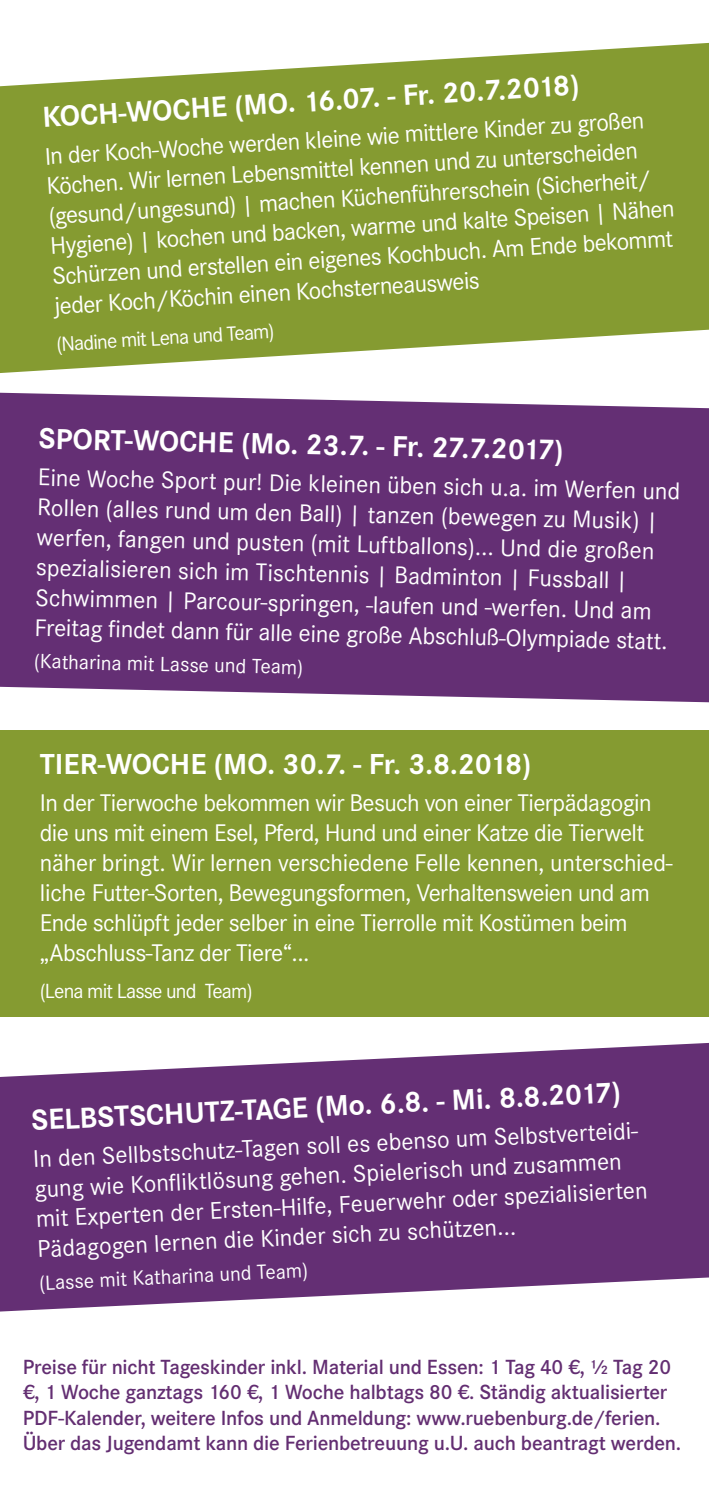
<style>
.page{position:relative;width:709px;height:1489px;background:#fff}
.page>*{position:absolute;margin:0;border:0;box-sizing:border-box;transform-origin:0 0}
.t1{font:700 30px "Corporate S";color:#fff}
.t2{font:25px/30px "Corporate S";letter-spacing:-.025em;color:#fff}
.t3{font:600 21.25px/25.5px "Corporate S";letter-spacing:-.01em;color:#632e72}
.t4{font:21.25px "Corporate S";letter-spacing:-.04em;color:#fff}
</style>
<div class="page">
<div style="left:0;top:393px;width:709px;height:309px;background:#642f74"></div>
<svg style="left:0;top:43px;width:709px;height:330px;fill:#859b31"></svg>
<div style="left:0;top:730px;width:709px;height:286px;background:#859b31"></div>
<svg style="left:0;top:1042px;width:709px;height:269px;fill:#642f74"></svg>
<p class="t1" style="left:41px;top:103px;width:539px;rotate:-4deg">KOCH-WOCHE (MO. 16.07. - Fr. 20.7.2018)</p>
<p class="t2" style="left:43px;top:144px;width:627px;rotate:-4deg">In der Koch-Woche werden kleine wie mittlere Kinder zu großen Köchen. Wir lernen Lebensmittel kennen und zu unterscheiden (gesund/ungesund) | machen Küchenführerschein (Sicherheit/ Hygiene) | kochen und backen, warme und kalte Speisen | Nähen Schürzen und erstellen ein eigenes Kochbuch. Am Ende bekommt jeder Koch/Köchin einen Kochsterneausweis</p>
<p class="t4" style="left:56px;top:331px;width:220px;rotate:-3deg">(Nadine mit Lena und Team)</p>
<p class="t1" style="left:39px;top:422px;width:526px;rotate:1deg">SPORT-WOCHE (Mo. 23.7. - Fr. 27.7.2017)</p>
<p class="t2" style="left:38px;top:463px;width:644px;rotate:1deg">Eine Woche Sport pur! Die kleinen üben sich u.a. im Werfen und Rollen (alles rund um den Ball) | tanzen (bewegen zu Musik) | werfen, fangen und pusten (mit Luftballons)... Und die großen spezialisieren sich im Tischtennis | Badminton | Fussball | Schwimmen | Parcour-springen, -laufen und -werfen. Und am Freitag fi ndet dann für alle eine große Abschluß-Olympiade statt.</p>
<p class="t4" style="left:34px;top:649px;width:271px;rotate:1deg">(Katharina mit Lasse und Team)</p>
<p class="t1" style="left:40px;top:747px;width:493px">TIER-WOCHE (MO. 30.7. - Fr. 3.8.2018)</p>
<p class="t2" style="left:40px;top:788px;width:634px">In der Tierwoche bekommen wir Besuch von einer Tierpädagogin die uns mit einem Esel, Pferd, Hund und einer Katze die Tierwelt näher bringt. Wir lernen verschiedene Felle kennen, unterschied&shy;liche Futter-Sorten, Bewegungsformen, Verhaltensweien und am Ende schlüpft jeder selber in eine Tierrolle mit Kostümen beim „Abschluss-Tanz der Tiere“...</p>
<p class="t4" style="left:40px;top:979px;width:214px">(Lena mit Lasse und Team)</p>
<p class="t1" style="left:30px;top:1104px;width:591px;rotate:-3deg">SELBSTSCHUTZ-TAGE (Mo. 6.8. - Mi. 8.8.2017)</p>
<p class="t2" style="left:32px;top:1145px;width:614px;rotate:-3deg">In den Sellbstschutz-Tagen soll es ebenso um Selbstverteidi&shy;gung wie Konfl iktlösung gehen. Spielerisch und zusammen mit Experten der Ersten-Hilfe, Feuerwehr oder spezialisierten Pädagogen lernen die Kinder sich zu schützen...</p>
<p class="t4" style="left:39px;top:1271px;width:271px;rotate:-3deg">(Lasse mit Katharina und Team)</p>
<p class="t3" style="left:23px;top:1353px;width:650px">Preise für nicht Tageskinder inkl. Material und Essen: 1 Tag 40 €, ½ Tag 20 €, 1 Woche ganztags 160 €, 1 Woche halbtags 80 €. Ständig aktualisierter<br>PDF-Kalender, weitere Infos und Anmeldung: www.ruebenburg.de/ferien.</p>
<p class="t3" style="left:23px;top:1430px;width:660px">Über das Jugendamt kann die Ferienbetreuung u.U. auch beantragt werden.</p>
</div>
